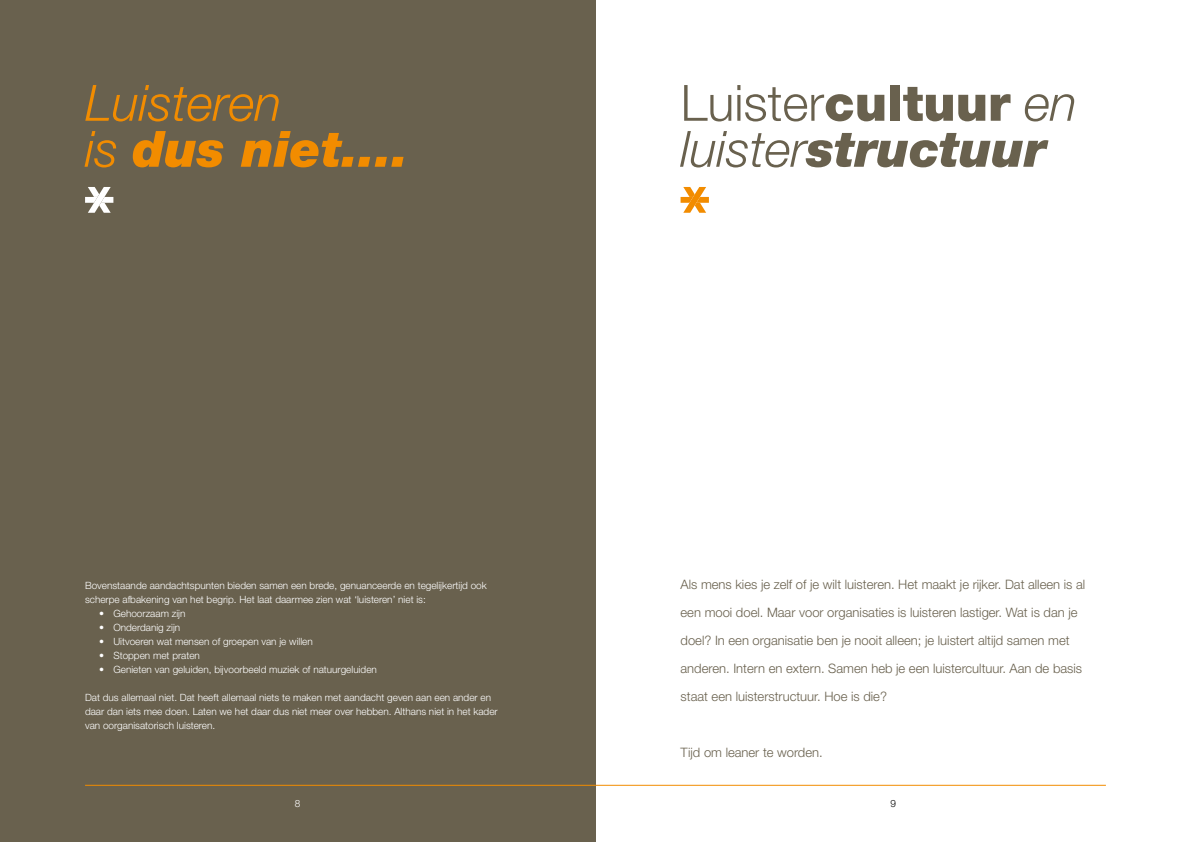
<style>
.page{position:relative;width:1191px;height:842px;background:#fff}
.page>*{position:absolute;margin:0;border:0;box-sizing:border-box;transform-origin:0 0}
.t1{font:italic 300 50px/46px "Helvetica Neue LT Std";color:#69614e}
.t2{font:italic 300 50px/46px "Helvetica Neue LT Std";color:#f28c00}
.t3{font:300 13px/28px "Helvetica Neue LT Std";color:#69614e}
.t4{font:300 10px/14px "Helvetica Neue LT Std";color:#fff}
.t5{font:300 10px "Helvetica Neue LT Std";color:#000}
.s1{font-weight:900}
.s2{font-style:normal}
.s3{font-weight:900;font-style:normal}
</style>
<div class="page">
<div style="left:0;top:0;width:595px;height:842px;background:#69614e"></div>
<svg style="left:85px;top:187px;width:28px;height:26px"></svg>
<svg style="left:680px;top:187px;width:29px;height:26px"></svg>
<hr style="left:85px;top:785px;width:510px;height:1px;background:#f28c00">
<hr style="left:595px;top:785px;width:511px;height:1px;background:#f28c00">
<h1 class="t2" style="left:85px;top:79px;width:325px">Luisteren<br>is <span class="s1">dus niet….</span></h1>
<p class="t4" style="left:85px;top:578px;width:403px">Bovenstaande aandachtspunten bieden samen een brede, genuanceerde en tegelijkertijd ook scherpe afbakening van het begrip. Het laat daarmee zien wat ‘luisteren’ niet is:</p>
<p class="t4" style="left:99px;top:606px;width:88px">• Gehoorzaam zijn</p>
<p class="t4" style="left:99px;top:620px;width:83px">• Onderdanig zijn</p>
<p class="t4" style="left:99px;top:634px;width:215px">• Uitvoeren wat mensen of groepen van je willen</p>
<p class="t4" style="left:99px;top:648px;width:102px">• Stoppen met praten</p>
<p class="t4" style="left:99px;top:662px;width:279px">• Genieten van geluiden, bijvoorbeeld muziek of natuurgeluiden</p>
<p class="t4" style="left:85px;top:690px;width:414px">Dat dus allemaal niet. Dat heeft allemaal niets te maken met aandacht geven aan een ander en daar dan iets mee doen. Laten we het daar dus niet meer over hebben. Althans niet in het kader van oorganisatorisch luisteren.</p>
<h1 class="t1" style="left:680px;top:79px;width:398px"><span class="s2">Luister</span><span class="s3">cultuur</span> en luister<span class="s1">structuur</span></h1>
<p class="t3" style="left:680px;top:570px;width:406px">Als mens kies je zelf of je wilt luisteren. Het maakt je rijker. Dat alleen is al een mooi doel. Maar voor organisaties is luisteren lastiger. Wat is dan je doel? In een organisatie ben je nooit alleen; je luistert altijd samen met anderen. Intern en extern. Samen heb je een luistercultuur. Aan de basis staat een luisterstructuur. Hoe is die?</p>
<h2 class="t3" style="left:680px;top:738px;width:144px">Tijd om leaner te worden.</h2>
<p class="t4" style="left:295px;top:796px;width:7px">8</p>
<p class="t5" style="left:890px;top:797px;width:7px">9</p>
</div>
